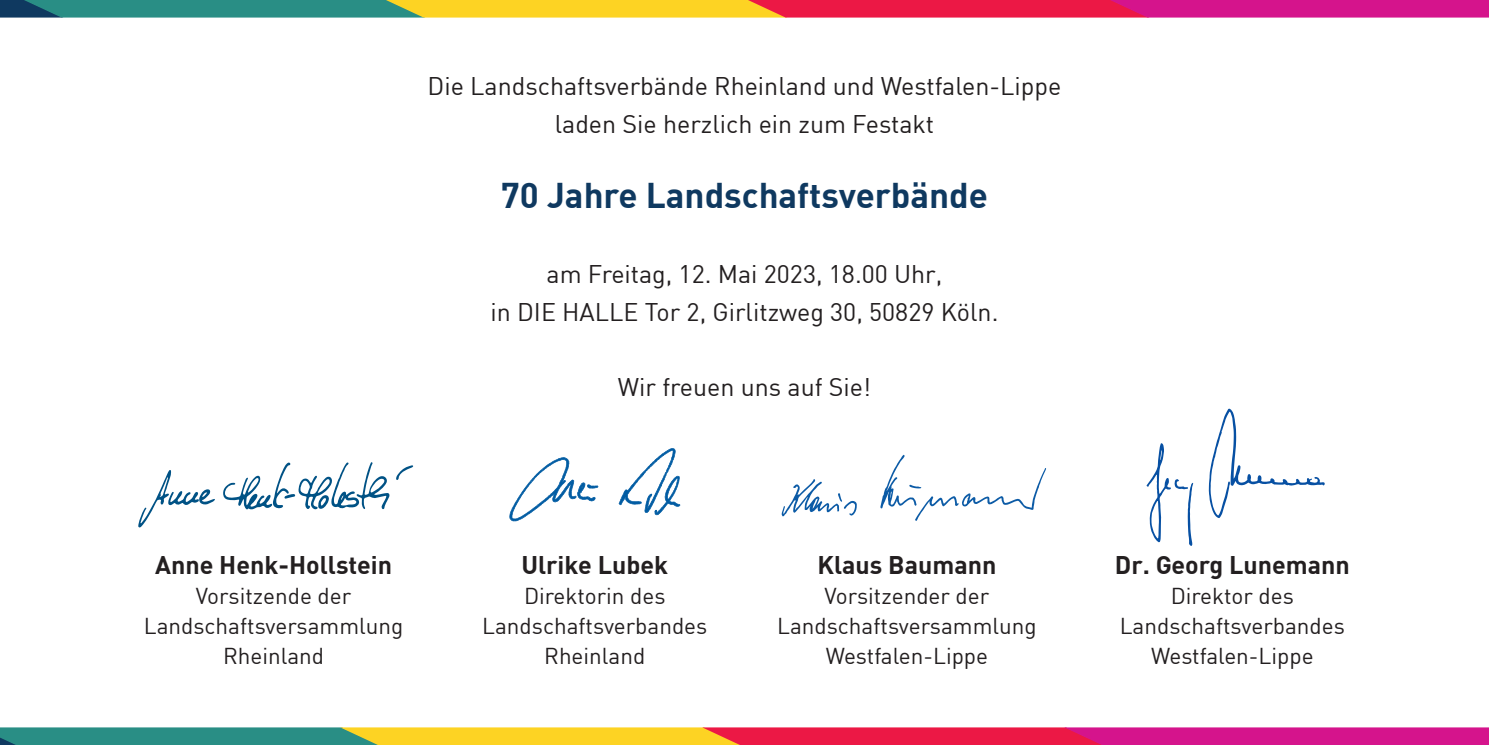
<style>
.page{position:relative;width:1489px;height:745px;background:#fff}
.page>*{position:absolute;margin:0;border:0;box-sizing:border-box;transform-origin:0 0}
.t1{font:700 35px "DIN";color:#0f3960}
.t2{font:25px/37.5px "DIN";color:#231f20;text-align:center}
.t3{font:700 25px "DIN";color:#231f20}
.t4{font:22.5px/30px "DIN";color:#231f20;text-align:center}
</style>
<div class="page">
<svg style="left:0;top:727px;width:1488px;height:17px;background:#bc6463"></svg>
<svg style="left:0;top:0;width:1488px;height:18px;background:#b66561"></svg>
<svg style="left:138px;top:470px;width:77px;height:57px"></svg>
<svg style="left:396px;top:465px;width:17px;height:15px"></svg>
<svg style="left:223px;top:462px;width:166px;height:47px"></svg>
<svg style="left:618px;top:448px;width:62px;height:67px"></svg>
<svg style="left:509px;top:457px;width:89px;height:64px"></svg>
<svg style="left:880px;top:454px;width:166px;height:66px"></svg>
<svg style="left:781px;top:479px;width:75px;height:37px"></svg>
<svg style="left:1208px;top:408px;width:116px;height:110px"></svg>
<svg style="left:1146px;top:443px;width:47px;height:102px"></svg>
<p class="t2" style="left:427px;top:67px;width:635px">Die Landschaftsverbände Rheinland und Westfalen-Lippe laden Sie herzlich ein zum Festakt</p>
<h1 class="t1" style="left:501px;top:172px;width:488px">70 Jahre Landschaftsverbände</h1>
<p class="t2" style="left:490px;top:255px;width:509px">am Freitag, 12. Mai 2023, 18.00 Uhr,<br>in DIE HALLE Tor 2, Girlitzweg 30, 50829 Köln.</p>
<p class="t2" style="left:618px;top:367px;width:254px">Wir freuen uns auf Sie!</p>
<p class="t3" style="left:155px;top:548px;width:238px">Anne Henk-Hollstein</p>
<p class="t4" style="left:144px;top:580px;width:261px">Vorsitzende der<br>Landschaftsversammlung<br>Rheinland</p>
<p class="t3" style="left:521px;top:548px;width:148px">Ulrike Lubek</p>
<p class="t4" style="left:482px;top:580px;width:227px">Direktorin des<br>Landschaftsverbandes<br>Rheinland</p>
<p class="t3" style="left:817px;top:548px;width:180px">Klaus Baumann</p>
<p class="t4" style="left:777px;top:580px;width:261px">Vorsitzender der<br>Landschaftsversammlung<br>Westfalen-Lippe</p>
<p class="t3" style="left:1114px;top:548px;width:236px">Dr. Georg Lunemann</p>
<p class="t4" style="left:1119px;top:580px;width:227px">Direktor des<br>Landschaftsverbandes<br>Westfalen-Lippe</p>
</div>
